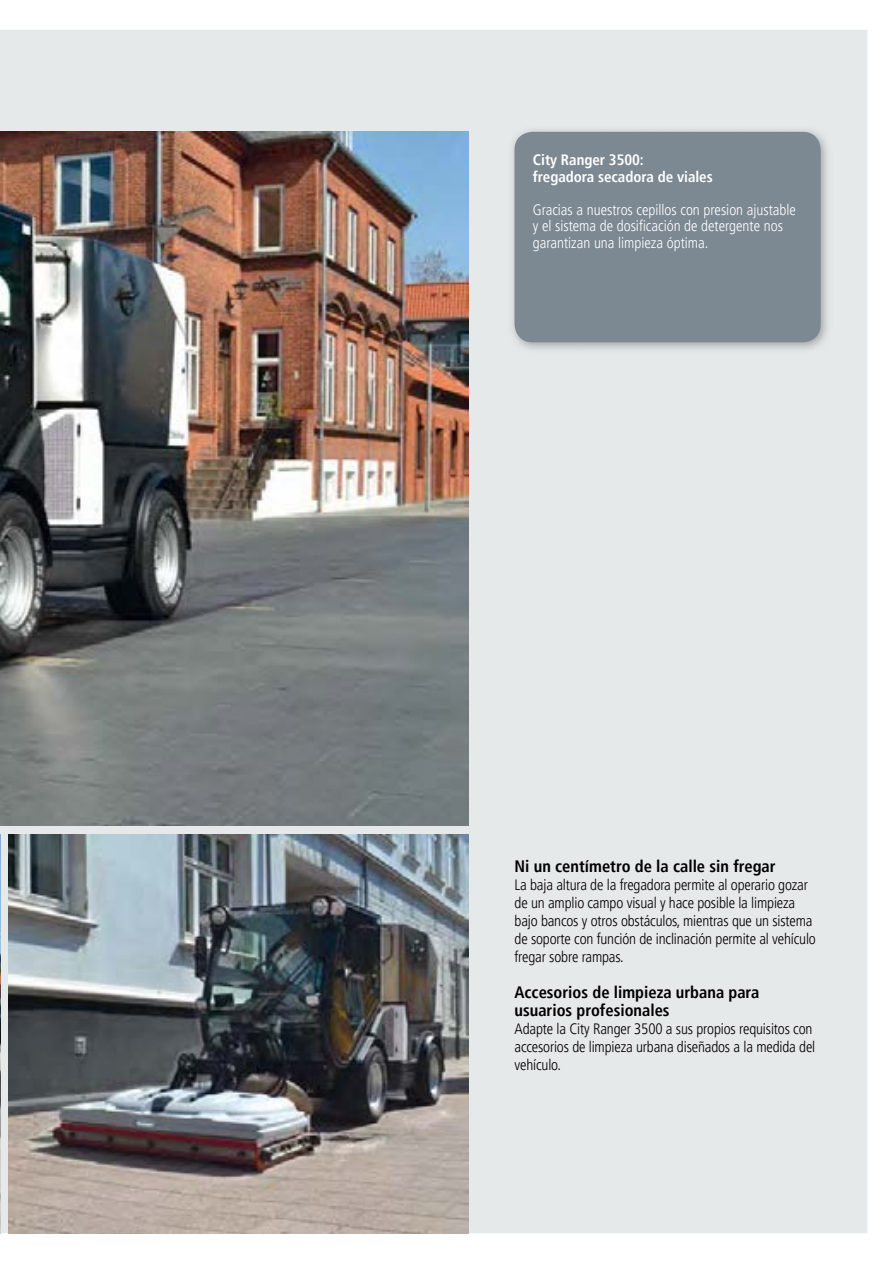
<style>
.page{position:relative;width:893px;height:1263px;background:#fff}
.page>*{position:absolute;margin:0;border:0;box-sizing:border-box;transform-origin:0 0}
.t1{font:700 condensed 16.5px/18px "Frutiger LT Std";color:#000}
.t2{font:300 condensed 15px/18px "Frutiger LT Std";letter-spacing:-.01em;color:#000}
.t3{font:300 condensed 15px/16.5px "Frutiger LT Std";color:#fff}
.t4{font:700 condensed 15px/16.5px "Frutiger LT Std";letter-spacing:-.005em;color:#fff}
</style>
<div class="page">
<div style="left:0;top:30px;width:867px;height:1203px;background:#e5e9e9"></div>
<img style="left:0;top:132px;width:469px;height:694px">
<img style="left:0;top:834px;width:1px;height:399px">
<img style="left:9px;top:834px;width:460px;height:399px">
<img style="left:508px;top:125px;width:324px;height:229px">
<div style="left:514px;top:132px;width:307px;height:210px;background:#7c8892;border-radius:18px"></div>
<p class="t4" style="left:533px;top:152px;width:181px">City Ranger 3500:<br>fregadora secadora de viales</p>
<p class="t3" style="left:533px;top:202px;width:265px">Gracias a nuestros cepillos con presion ajustable y el sistema de dosificación de detergente nos garantizan una limpieza óptima.</p>
<p class="t1" style="left:514px;top:857px;width:263px">Ni un centímetro de la calle sin fregar</p>
<p class="t2" style="left:514px;top:876px;width:303px">La baja altura de la fregadora permite al operario gozar de un amplio campo visual y hace posible la limpieza bajo bancos y otros obstáculos, mientras que un sistema de soporte con función de inclinación permite al vehículo fregar sobre rampas.</p>
<p class="t1" style="left:514px;top:983px;width:246px">Accesorios de limpieza urbana para usuarios profesionales</p>
<p class="t2" style="left:514px;top:1020px;width:302px">Adapte la City Ranger 3500 a sus propios requisitos con accesorios de limpieza urbana diseñados a la medida del vehículo.</p>
</div>
